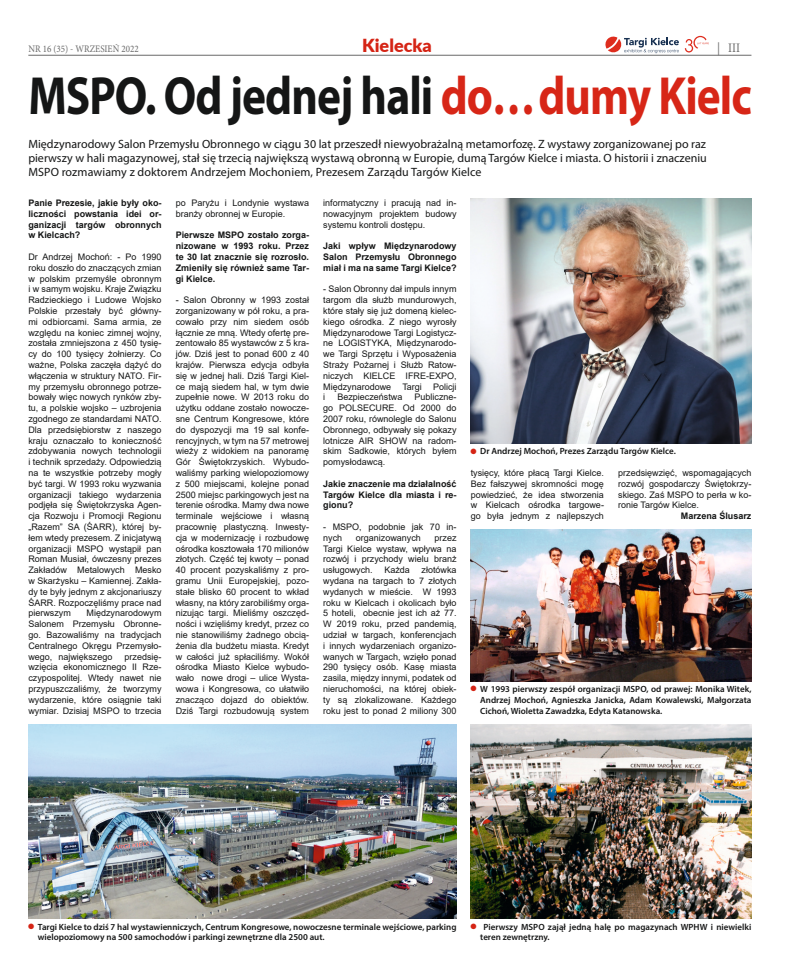
<style>
.page{position:relative;width:794px;height:978px;background:#fff}
.page>*{position:absolute;margin:0;border:0;box-sizing:border-box;transform-origin:0 0}
.Tytul_duzy_gruby{font:700 54px "Myriad Pro";letter-spacing:-.02em;color:#151616;scale:.84 1}
.t1{font:900 18px "Lato";color:#d52415}
.t2{font:13px "Minion Pro";color:#686868;scale:.9 1}
.Podtytul{font:12px/14.4px "Myriad Pro";letter-spacing:.01em;color:#151616;text-align:justify}
.t3{font:10px "Minion Pro";color:#686868;scale:.9 1}
.Wywiad-Odpowiedź{font:9px/10.8px "Arial";color:#151616;text-align:justify}
.t4{font:600 9px/10.8px "Myriad Pro";color:#151616}
.Wywiad-Pytanie{font:700 9px/10.8px "Arial";color:#151616;text-align:justify}
.Wywiad-Odpowiedź-2{font:700 9px "Arial";color:#151616}
.s1{color:#d72617}
</style>
<div class="page">
<hr style="left:28px;top:55px;width:723px;height:1px;background:#686868">
<img style="left:471px;top:724px;width:280px;height:195px">
<img style="left:28px;top:724px;width:428px;height:195px">
<img style="left:471px;top:199px;width:280px;height:245px">
<img style="left:471px;top:530px;width:280px;height:151px">
<svg style="left:685px;top:36px;width:24px;height:17px"></svg>
<svg style="left:605px;top:36px;width:74px;height:17px"></svg>
<p class="t3" style="left:28px;top:43px;width:124px">NR 16 (35) - WRZESIEŃ 2022</p>
<h2 class="t1" style="left:362px;top:32px;width:71px">Kielecka</h2>
<h3 class="t2" style="left:717px;top:40px;width:27px">| III</h3>
<h1 class="Tytul_duzy_gruby" style="left:28px;top:60px;width:863px">MSPO. Od jednej hali <span class="s1">do… dumy Kielc</span></h1>
<h2 class="Podtytul" style="left:28px;top:136px;width:680px">Międzynarodowy Salon Przemysłu Obronnego w ciągu 30 lat przeszedł niewyobrażalną metamorfozę. Z wystawy zorganizowanej po raz pierwszy w hali magazynowej, stał się trzecią największą wystawą obronną w Europie, dumą Targów Kielce i miasta. O historii i znaczeniu MSPO rozmawiamy z doktorem Andrzejem Mochoniem, Prezesem Zarządu Targów Kielce</h2>
<h3 class="Wywiad-Pytanie" style="left:28px;top:197px;width:135px">Panie Prezesie, jakie były oko&shy;liczności powstania idei or&shy;ganizacji targów obronnych w Kielcach?</h3>
<p class="Wywiad-Odpowiedź" style="left:28px;top:251px;width:135px">Dr Andrzej Mochoń: - Po 1990 roku doszło do znaczących zmian w polskim przemyśle obronnym i w samym wojsku. Kraje Związku Radzieckiego i Ludowe Wojsko Polskie przestały być główny&shy;mi odbiorcami. Sama armia, ze względu na koniec zimnej wojny, została zmniejszona z 450 tysię&shy;cy do 100 tysięcy żołnierzy. Co ważne, Polska zaczęła dążyć do włączenia w struktury NATO. Fir&shy;my przemysłu obronnego potrze&shy;bowały więc nowych rynków zby&shy;tu, a polskie wojsko – uzbrojenia zgodnego ze standardami NATO.<br>Dla przedsiębiorstw z naszego kraju oznaczało to konieczność zdobywania nowych technologii i technik sprzedaży. Odpowiedzią na te wszystkie potrzeby mogły być targi. W 1993 roku wyzwania organizacji takiego wydarzenia podjęła się Świętokrzyska Agen&shy;cja Rozwoju i Promocji Regionu „Razem” SA (ŚARR), której by&shy;łem wtedy prezesem. Z inicjatywą organizacji MSPO wystąpił pan Roman Musiał, ówczesny prezes Zakładów Metalowych Mesko w Skarżysku – Kamiennej. Zakła&shy;dy te były jednym z akcjonariuszy ŚARR. Rozpoczęliśmy prace nad pierwszym</p>
<p class="Wywiad-Odpowiedź" style="left:28px;top:608px;width:135px;text-indent:58px">Międzynarodowym Salonem Przemysłu Obronne&shy;go. Bazowaliśmy na tradycjach Centralnego Okręgu Przemysło&shy;wego, największego</p>
<p class="Wywiad-Odpowiedź" style="left:28px;top:651px;width:135px;text-indent:96px">przedsię&shy;wzięcia ekonomicznego II Rze&shy;czypospolitej. Wtedy nawet nie przypuszczaliśmy, że tworzymy wydarzenie, które osiągnie taki wymiar. Dzisiaj MSPO to trzecia</p>
<p class="Wywiad-Odpowiedź" style="left:176px;top:197px;width:135px">po Paryżu i Londynie wystawa branży obronnej w Europie.</p>
<h3 class="Wywiad-Pytanie" style="left:176px;top:230px;width:135px">Pierwsze MSPO zostało zorga&shy;nizowane w 1993 roku. Przez te 30 lat znacznie się rozrosło.<br>Zmieniły się również same Tar&shy;gi Kielce.</h3>
<p class="Wywiad-Odpowiedź" style="left:176px;top:295px;width:135px">- Salon Obronny w 1993 został zorganizowany w pół roku, a pra&shy;cowało przy nim siedem osób łącznie ze mną. Wtedy ofertę pre&shy;zentowało 85 wystawców z 5 kra&shy;jów. Dziś jest to ponad 600 z 40 krajów. Pierwsza edycja odbyła się w jednej hali. Dziś Targi Kiel&shy;ce mają siedem hal, w tym dwie zupełnie nowe. W 2013 roku do użytku oddane zostało nowocze&shy;sne Centrum Kongresowe, które do dyspozycji ma 19 sal konfe&shy;rencyjnych, w tym na 57 metrowej wieży z widokiem na panoramę Gór Świętokrzyskich. Wybudo&shy;waliśmy parking wielopoziomowy z 500 miejscami, kolejne ponad 2500 miejsc parkingowych jest na terenie ośrodka. Mamy dwa nowe terminale wejściowe i własną pracownię plastyczną. Inwesty&shy;cja w modernizację i rozbudowę ośrodka kosztowała 170 milionów złotych. Część tej kwoty – ponad 40 procent pozyskaliśmy z pro&shy;gramu Unii Europejskiej, pozo&shy;stałe blisko 60 procent to wkład własny, na który zarobiliśmy orga&shy;nizując targi. Mieliśmy oszczęd&shy;ności i wzięliśmy kredyt, przez co nie stanowiliśmy żadnego obcią&shy;żenia dla budżetu miasta. Kredyt w całości już spłaciliśmy. Wokół ośrodka Miasto Kielce wybudo&shy;wało nowe drogi – ulice Wysta&shy;wowa i Kongresowa, co ułatwiło znacząco dojazd do obiektów.<br>Dziś Targi rozbudowują system</p>
<p class="Wywiad-Odpowiedź" style="left:323px;top:197px;width:135px">informatyczny i pracują nad in&shy;nowacyjnym projektem budowy systemu kontroli dostępu.</p>
<h3 class="Wywiad-Pytanie" style="left:323px;top:241px;width:135px">Jaki wpływ Międzynarodowy Salon Przemysłu Obronnego miał i ma na same Targi Kielce?</h3>
<p class="Wywiad-Odpowiedź" style="left:323px;top:284px;width:135px">- Salon Obronny dał impuls innym targom dla służb mundurowych, które stały się już domeną kielec&shy;kiego ośrodka. Z niego wyrosły Międzynarodowe Targi Logistycz&shy;ne LOGISTYKA, Międzynarodo&shy;we Targi Sprzętu i Wyposażenia Straży Pożarnej i Służb Ratow&shy;niczych KIELCE IFRE-EXPO, Międzynarodowe Targi Policji i</p>
<p class="Wywiad-Odpowiedź" style="left:337px;top:392px;width:67px">Bezpieczeństwa</p>
<p class="Wywiad-Odpowiedź" style="left:323px;top:392px;width:135px;text-indent:91px">Publiczne&shy;go POLSECURE. Od 2000 do 2007 roku, równolegle do Salonu Obronnego, odbywały się pokazy lotnicze AIR SHOW na radom&shy;skim Sadkowie, których byłem pomysłodawcą.</p>
<h3 class="Wywiad-Pytanie" style="left:323px;top:478px;width:135px">Jakie znaczenie ma działalność Targów Kielce dla miasta i re&shy;gionu?</h3>
<p class="Wywiad-Odpowiedź" style="left:323px;top:521px;width:135px">- MSPO, podobnie jak 70 in&shy;nych</p>
<p class="Wywiad-Odpowiedź" style="left:356px;top:532px;width:67px">organizowanych</p>
<p class="Wywiad-Odpowiedź" style="left:323px;top:532px;width:135px;text-indent:111px">przez Targi Kielce wystaw, wpływa na rozwój i przychody wielu branż usługowych.</p>
<p class="Wywiad-Odpowiedź" style="left:323px;top:565px;width:135px;text-indent:98px">złotówka wydana na targach to 7 złotych wydanych w mieście. W 1993 roku w Kielcach i okolicach było 5 hoteli, obecnie jest ich aż 77.<br>W 2019 roku, przed pandemią, udział w targach, konferencjach i innych wydarzeniach organizo&shy;wanych w Targach, wzięło ponad 290 tysięcy osób. Kasę miasta zasila, między innymi, podatek od nieruchomości, na której obiek&shy;ty są zlokalizowane. Każdego roku jest to ponad 2 miliony 300</p>
<p class="Wywiad-Odpowiedź" style="left:384px;top:565px;width:27px">Każda</p>
<p class="t4" style="left:480px;top:446px;width:197px">Dr Andrzej Mochoń, Prezes Zarządu Targów Kielce.</p>
<p class="Wywiad-Odpowiedź" style="left:471px;top:467px;width:135px">tysięcy, które płacą Targi Kielce.<br>Bez fałszywej skromności mogę powiedzieć, że idea stworzenia w Kielcach ośrodka targowe&shy;go była jednym z najlepszych</p>
<p class="Wywiad-Odpowiedź" style="left:618px;top:467px;width:135px">przedsięwzięć, wspomagających rozwój gospodarczy Świętokrzy&shy;skiego. Zaś MSPO to perła w ko&shy;ronie Targów Kielce.</p>
<p class="Wywiad-Odpowiedź-2" style="left:681px;top:510px;width:72px">Marzena Ślusarz</p>
<p class="t4" style="left:480px;top:683px;width:273px;text-align:justify">W 1993 pierwszy zespół organizacji MSPO, od prawej: Monika Witek, Andrzej Mochoń, Agnieszka Janicka, Adam Kowalewski, Małgorzata Cichoń, Wioletta Zawadzka, Edyta Katanowska.</p>
<p class="t4" style="left:38px;top:921px;width:420px">Targi Kielce to dziś 7 hal wystawienniczych, Centrum Kongresowe, nowoczesne terminale wejściowe, parking wielopoziomowy na 500 samochodów i parkingi zewnętrzne dla 2500 aut.</p>
<p class="t4" style="left:480px;top:921px;width:273px;text-indent:3px">Pierwszy MSPO zajął jedną halę po magazynach WPHW i niewielki teren zewnętrzny.</p>
</div>
